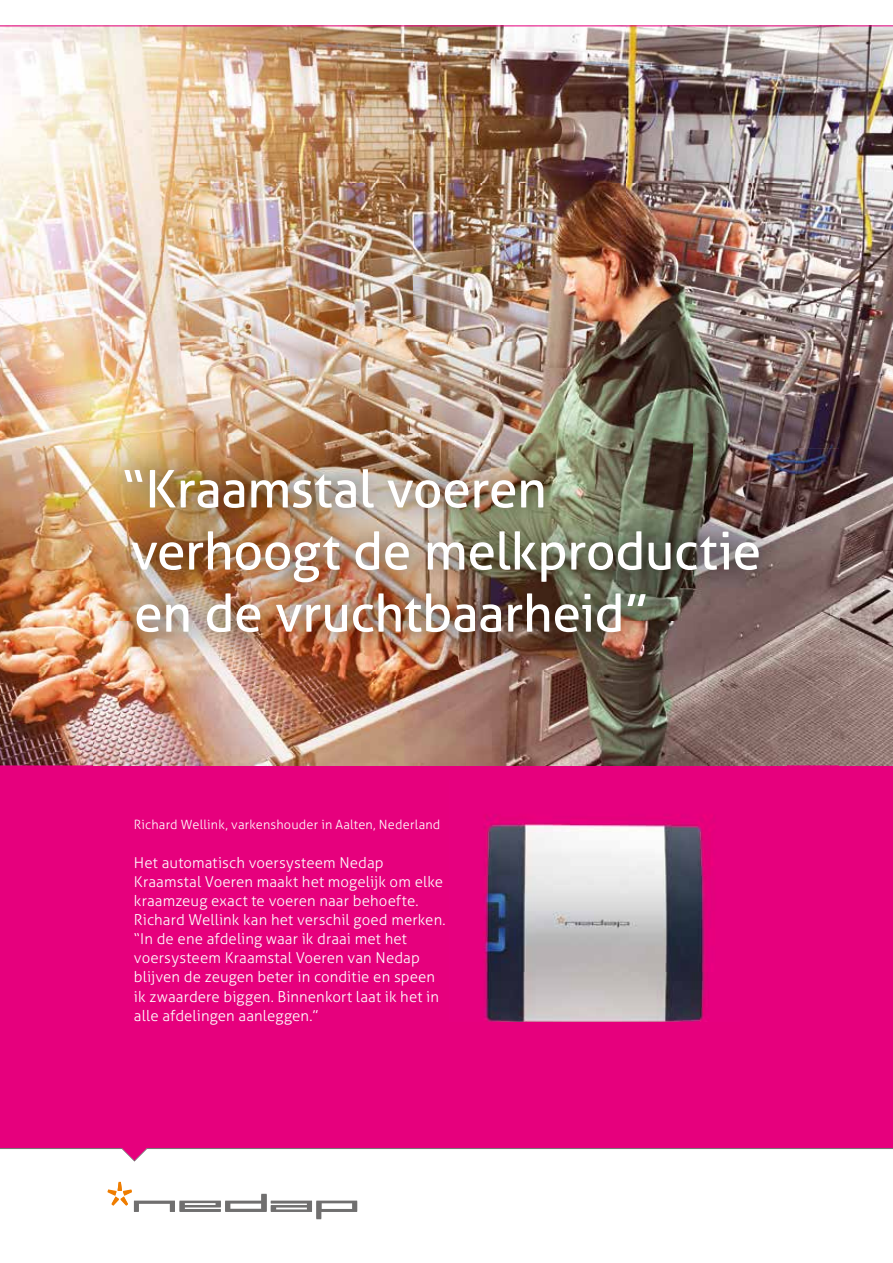
<style>
.page{position:relative;width:893px;height:1263px;background:#fff}
.page>*{position:absolute;margin:0;border:0;box-sizing:border-box;transform-origin:0 0}
.t1{font:51.75px/62.1px "Aller";letter-spacing:-.01em;color:#fff}
.t2{font:300 15px/19.2px "Aller";letter-spacing:.005em;color:#fff}
.t3{font:300 12.75px "Aller";letter-spacing:.015em;color:#fff}
</style>
<div class="page">
<div style="left:0;top:765px;width:893px;height:383px;background:#e6007d"></div>
<img style="left:0;top:27px;width:840px;height:315px">
<img style="left:840px;top:27px;width:53px;height:738px">
<img style="left:0;top:342px;width:360px;height:106px">
<img style="left:360px;top:342px;width:373px;height:91px">
<img style="left:733px;top:342px;width:107px;height:106px">
<img style="left:0;top:448px;width:93px;height:317px">
<img style="left:787px;top:448px;width:53px;height:317px">
<img style="left:93px;top:669px;width:694px;height:96px">
<svg style="left:0;top:1148px;width:893px;height:14px"></svg>
<img style="left:89px;top:433px;width:706px;height:236px">
<img style="left:484px;top:814px;width:221px;height:207px">
<svg style="left:108px;top:1182px;width:249px;height:37px"></svg>
<hr style="left:0;top:26px;width:893px;height:1px;background:#e6007d">
<h1 class="t1" style="left:122px;top:458px;width:641px">“Kraamstal voeren verhoogt de melkproductie en de vruchtbaarheid”</h1>
<p class="t3" style="left:134px;top:817px;width:308px">Richard Wellink, varkenshouder in Aalten, Nederland</p>
<p class="t2" style="left:134px;top:853px;width:313px">Het automatisch voersysteem Nedap Kraamstal Voeren maakt het mogelijk om elke kraamzeug exact te voeren naar behoefte.<br>Richard Wellink kan het verschil goed merken. “In de ene afdeling waar ik draai met het voersysteem Kraamstal Voeren van Nedap blijven de zeugen beter in conditie en speen ik zwaardere biggen. Binnenkort laat ik het in alle afdelingen aanleggen.”</p>
</div>
